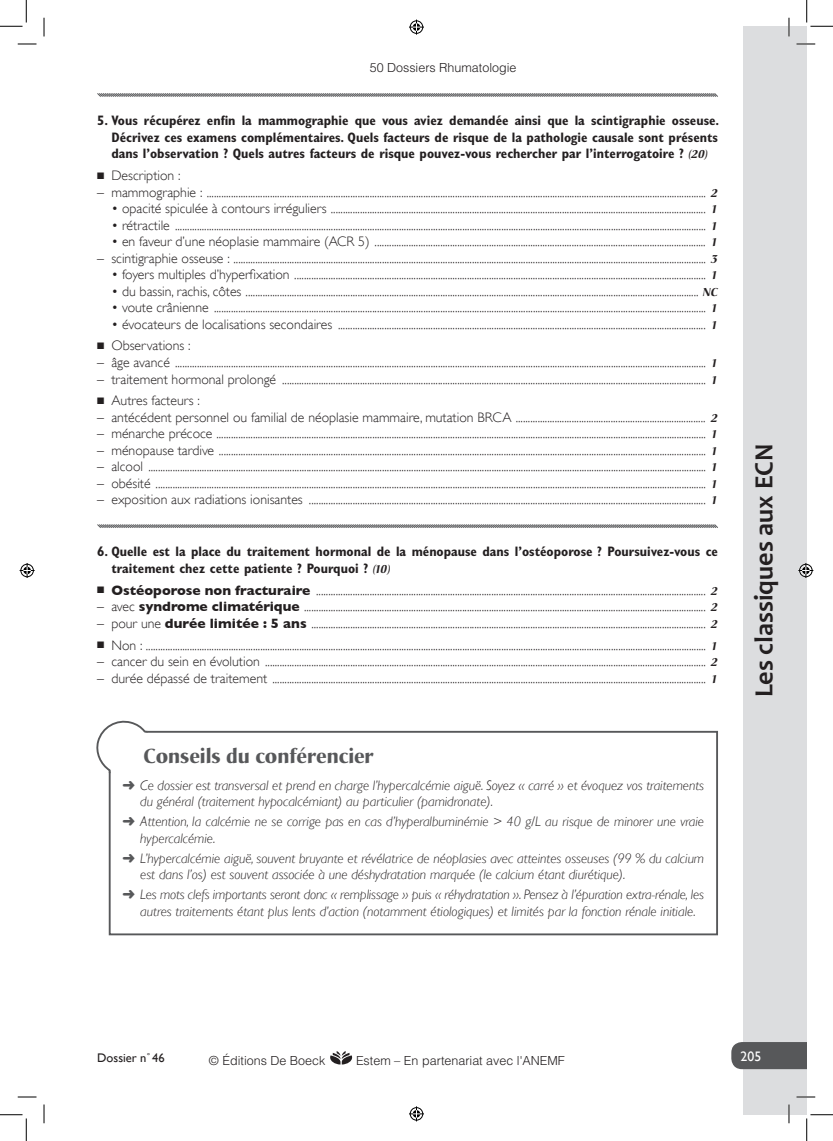
<style>
.page{position:relative;width:833px;height:1141px;background:#fff}
.page>*{position:absolute;margin:0;border:0;box-sizing:border-box;transform-origin:0 0}
.t1{font:700 26.25px "Candara";color:#231f20}
.t2{font:700 20px "Christiana";color:#57585a}
.t3{font:300 13.75px "Gill Sans";color:#231f20}
.t4{font:italic 300 13.75px/16.5px "Gill Sans";color:#231f20}
.t5{font:700 condensed 13.75px/16.5px "Gill Sans";color:#231f20;text-align:justify}
.t6{font:13.75px "Gill Sans";color:#fff}
.t7{font:300 12.5px "Helvetica";color:#231f20}
.t8{font:12.5px "Gill Sans";color:#231f20}
.s1{font-family:"Christiana";font-style:italic;font-stretch:normal;font-size:11.25px}
.s2{font-family:"Christiana";font-weight:700;font-style:italic;font-size:11.25px}
.s3{font-weight:700}
.s4{color:#57585a}
</style>
<div class="page">
<div style="left:742px;top:26px;width:64px;height:1088px;background:#dcdddf"></div>
<svg style="left:731px;top:1041px;width:75px;height:28px;background:#606163"></svg>
<svg style="left:97px;top:93px;width:621px;height:4px;background:#989899"></svg>
<svg style="left:97px;top:524px;width:621px;height:4px;background:#98989a"></svg>
<svg style="left:108px;top:730px;width:610px;height:206px"></svg>
<svg style="left:96px;top:720px;width:53px;height:55px"></svg>
<svg style="left:330px;top:1051px;width:22px;height:13px"></svg>
<svg style="left:18px;top:43px;width:18px;height:2px"></svg>
<svg style="left:796px;top:43px;width:18px;height:2px"></svg>
<svg style="left:18px;top:1096px;width:18px;height:1px"></svg>
<svg style="left:796px;top:1096px;width:18px;height:1px"></svg>
<svg style="left:43px;top:18px;width:2px;height:18px"></svg>
<svg style="left:43px;top:1104px;width:2px;height:19px"></svg>
<svg style="left:788px;top:18px;width:1px;height:18px"></svg>
<svg style="left:787px;top:1104px;width:2px;height:19px"></svg>
<svg style="left:0;top:0;width:27px;height:27px"></svg>
<svg style="left:0;top:1114px;width:27px;height:26px"></svg>
<svg style="left:806px;top:0;width:26px;height:27px"></svg>
<svg style="left:806px;top:1114px;width:26px;height:26px"></svg>
<svg style="left:409px;top:20px;width:15px;height:15px"></svg>
<svg style="left:409px;top:1106px;width:15px;height:15px"></svg>
<svg style="left:20px;top:563px;width:15px;height:15px"></svg>
<svg style="left:798px;top:563px;width:14px;height:15px"></svg>
<p class="t7" style="left:369px;top:59px;width:148px">50 Dossiers Rhumatologie</p>
<p class="t5" style="left:111px;top:112px;width:609px;text-indent:-14px">5. Vous récupérez enfin la mammographie que vous aviez demandée ainsi que la scintigraphie osseuse.<br>Décrivez ces examens complémentaires. Quels facteurs de risque de la pathologie causale sont présents dans l’observation ? Quels autres facteurs de risque pouvez-vous rechercher par l’interrogatoire ? <span class="s1">(20)</span></p>
<p class="t3" style="left:97px;top:167px;width:85px">■ Description :</p>
<p class="t3" style="left:97px;top:184px;width:622px">– mammographie : ............................................................................................................................................................................................................. <span class="s2">2</span></p>
<p class="t3" style="left:111px;top:200px;width:607px">• opacité spiculée à contours irréguliers .......................................................................................................................................................... <span class="s2">1</span></p>
<p class="t3" style="left:111px;top:217px;width:607px">• rétractile .......................................................................................................................................................................................................................... <span class="s2">1</span></p>
<p class="t3" style="left:111px;top:233px;width:607px">• en faveur d’une néoplasie mammaire (ACR 5) ........................................................................................................................................ <span class="s2">1</span></p>
<p class="t3" style="left:97px;top:250px;width:622px">– scintigraphie osseuse : .................................................................................................................................................................................................. <span class="s2">3</span></p>
<p class="t3" style="left:111px;top:266px;width:607px">• foyers multiples d’hyperfixation ......................................................................................................................................................................... <span class="s2">1</span></p>
<p class="t3" style="left:111px;top:283px;width:607px">• du bassin, rachis, côtes .......................................................................................................................................................................................... <span class="s2">NC</span></p>
<p class="t3" style="left:111px;top:299px;width:607px">• voute crânienne .......................................................................................................................................................................................................... <span class="s2">1</span></p>
<p class="t3" style="left:111px;top:316px;width:607px">• évocateurs de localisations secondaires ....................................................................................................................................................... <span class="s2">1</span></p>
<p class="t3" style="left:97px;top:338px;width:95px">■ Observations :</p>
<p class="t3" style="left:97px;top:354px;width:622px">– âge avancé .......................................................................................................................................................................................................................... <span class="s2">1</span></p>
<p class="t3" style="left:97px;top:371px;width:621px">– traitement hormonal prolongé .............................................................................................................................................................................. <span class="s2">1</span></p>
<p class="t3" style="left:97px;top:392px;width:104px">■ Autres facteurs :</p>
<p class="t3" style="left:97px;top:409px;width:622px">– antécédent personnel ou familial de néoplasie mammaire, mutation BRCA .............................................................................. <span class="s2">2</span></p>
<p class="t3" style="left:97px;top:425px;width:622px">– ménarche précoce ......................................................................................................................................................................................................... <span class="s2">1</span></p>
<p class="t3" style="left:97px;top:442px;width:622px">– ménopause tardive ........................................................................................................................................................................................................ <span class="s2">1</span></p>
<p class="t3" style="left:97px;top:458px;width:621px">– alcool ..................................................................................................................................................................................................................................... <span class="s2">1</span></p>
<p class="t3" style="left:97px;top:475px;width:621px">– obésité .................................................................................................................................................................................................................................. <span class="s2">1</span></p>
<p class="t3" style="left:97px;top:491px;width:621px">– exposition aux radiations ionisantes ................................................................................................................................................................... <span class="s2">1</span></p>
<p class="t5" style="left:111px;top:543px;width:607px;text-indent:-14px">6. Quelle est la place du traitement hormonal de la ménopause dans l’ostéoporose ? Poursuivez-vous ce traitement chez cette patiente ? Pourquoi ? <span class="s1">(10)</span></p>
<p class="t3" style="left:97px;top:582px;width:621px">■ <span class="s3">Ostéoporose non fracturaire</span> ................................................................................................................................................................ <span class="s2">2</span></p>
<p class="t3" style="left:97px;top:598px;width:621px">– avec <span class="s3">syndrome climatérique</span> ..................................................................................................................................................................... <span class="s2">2</span></p>
<p class="t3" style="left:97px;top:615px;width:622px">– pour une <span class="s3">durée limitée : 5 ans</span> .................................................................................................................................................................. <span class="s2">2</span></p>
<p class="t3" style="left:97px;top:637px;width:621px">■ Non : ...................................................................................................................................................................................................................................... <span class="s2">1</span></p>
<p class="t3" style="left:97px;top:653px;width:621px">– cancer du sein en évolution ..................................................................................................................................................................................... <span class="s2">2</span></p>
<p class="t3" style="left:97px;top:670px;width:621px">– durée dépassé de traitement .................................................................................................................................................................................. <span class="s2">1</span></p>
<h2 class="t2" style="left:143px;top:743px;width:231px">Conseils du conférencier</h2>
<p class="t4" style="left:140px;top:776px;width:565px;text-indent:-18px"><span class="s4">➜</span> Ce dossier est transversal et prend en charge l’hypercalcémie aiguë. Soyez « carré » et évoquez vos traitements du général (traitement hypocalcémiant) au particulier (pamidronate).</p>
<p class="t4" style="left:140px;top:813px;width:565px;text-indent:-18px"><span class="s4">➜</span> Attention, la calcémie ne se corrige pas en cas d’hyperalbuminémie &gt; 40 g/L au risque de minorer une vraie hypercalcémie.</p>
<p class="t4" style="left:140px;top:849px;width:565px;text-indent:-18px"><span class="s4">➜</span> L’hypercalcémie aiguë, souvent bruyante et révélatrice de néoplasies avec atteintes osseuses (99 % du calcium est dans l’os) est souvent associée à une déshydratation marquée (le calcium étant diurétique).</p>
<p class="t4" style="left:140px;top:886px;width:565px;text-indent:-18px"><span class="s4">➜</span> Les mots clefs importants seront donc « remplissage » puis « réhydratation ». Pensez à l’épuration extra-rénale, les autres traitements étant plus lents d’action (notamment étiologiques) et limités par la fonction rénale initiale.</p>
<h1 class="t1" style="left:747px;top:697px;width:255px;rotate:-90deg">Les classiques aux ECN</h1>
<p class="t8" style="left:97px;top:1049px;width:69px">Dossier n˚46</p>
<p class="t6" style="left:740px;top:1047px;width:22px">205</p>
<p class="t7" style="left:209px;top:1052px;width:118px">© Éditions De Boeck</p>
<p class="t7" style="left:356px;top:1052px;width:210px">Estem – En partenariat avec l'ANEMF</p>
</div>
